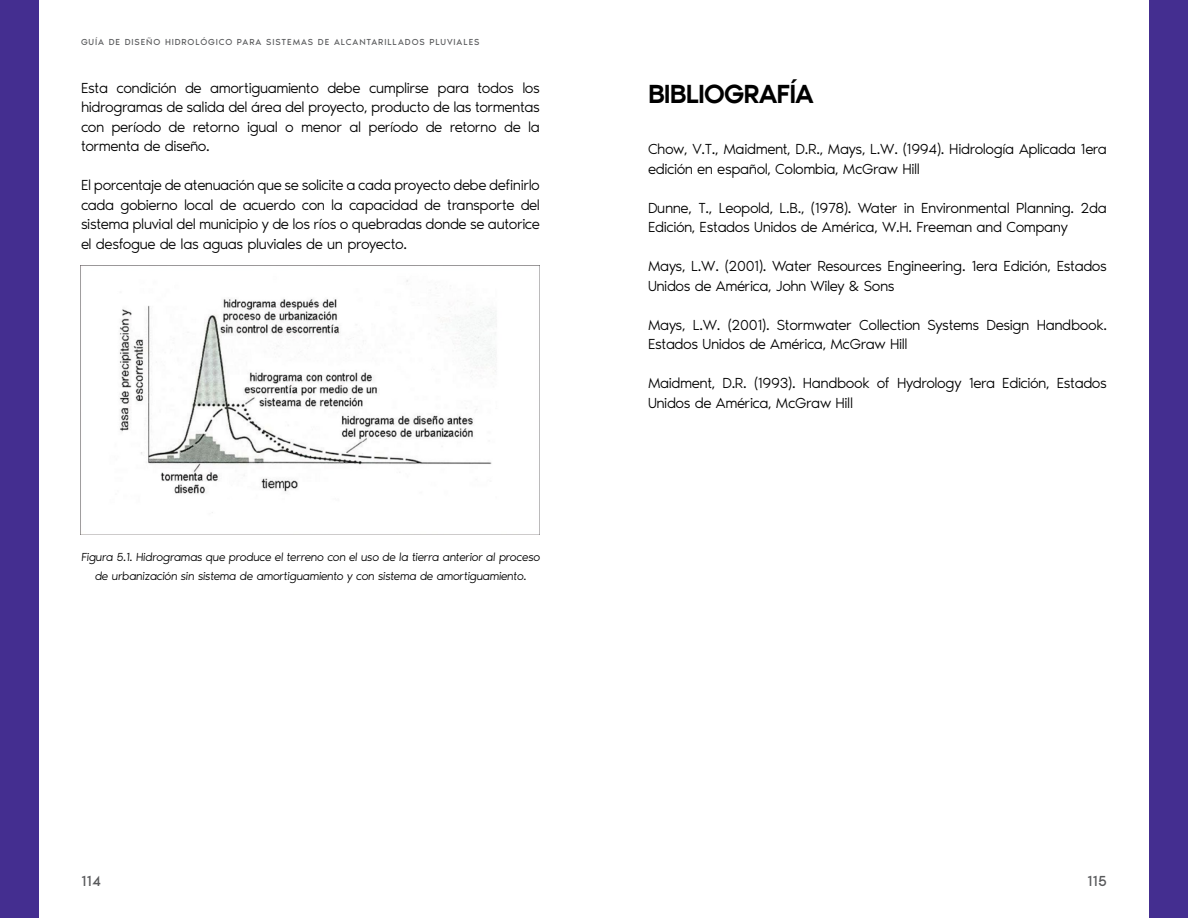
<style>
.page{position:relative;width:1188px;height:918px;background:#fff}
.page>*{position:absolute;margin:0;border:0;box-sizing:border-box;transform-origin:0 0}
.t1{font:500 27px "Noir Pro";letter-spacing:-.03em;color:#000}
.t2{font:300 15px/19.5px "Noir Pro";letter-spacing:-.03em;color:#000}
.t3{font:15px "Noir Pro";color:#58595b}
.t4{font:300 12px/19.5px "Noir Pro";color:#000;text-align:center}
.t5{font:9px "Noir Pro";letter-spacing:.1em;color:#58595b}
</style>
<div class="page">
<div style="left:0;top:0;width:39px;height:918px;background:#442e90"></div>
<div style="left:1149px;top:0;width:39px;height:918px;background:#442e90"></div>
<img style="left:81px;top:266px;width:459px;height:269px">
<p class="t5" style="left:81px;top:35px;width:400px">GUÍA DE DISEÑO HIDROLÓGICO PARA SISTEMAS DE ALCANTARILLADOS PLUVIALES</p>
<p class="t2" style="left:81px;top:77px;width:460px;text-align:justify">Esta condición de amortiguamiento debe cumplirse para todos los hidrogramas de salida del área del proyecto, producto de las tormentas con período de retorno igual o menor al período de retorno de la tormenta de diseño.</p>
<p class="t2" style="left:81px;top:175px;width:460px;text-align:justify">El porcentaje de atenuación que se solicite a cada proyecto debe definirlo cada gobierno local de acuerdo con la capacidad de transporte del sistema pluvial del municipio y de los ríos o quebradas donde se autorice el desfogue de las aguas pluviales de un proyecto.</p>
<p class="t4" style="left:81px;top:547px;width:462px">Figura 5.1. Hidrogramas que produce el terreno con el uso de la tierra anterior al proceso de urbanización sin sistema de amortiguamiento y con sistema de amortiguamiento.</p>
<h1 class="t1" style="left:648px;top:72px;width:167px">BIBLIOGRAFÍA</h1>
<p class="t2" style="left:648px;top:139px;width:461px">Chow, V.T., Maidment, D.R., Mays, L.W. (1994). Hidrología Aplicada 1era edición en español, Colombia, McGraw Hill</p>
<p class="t2" style="left:648px;top:197px;width:460px">Dunne, T., Leopold, L.B., (1978). Water in Environmental Planning. 2da<br>Edición, Estados Unidos de América, W.H. Freeman and Company</p>
<p class="t2" style="left:648px;top:256px;width:460px">Mays, L.W. (2001). Water Resources Engineering. 1era Edición, Estados<br>Unidos de América, John Wiley &amp; Sons</p>
<p class="t2" style="left:648px;top:314px;width:461px">Mays, L.W. (2001). Stormwater Collection Systems Design Handbook.<br>Estados Unidos de América, McGraw Hill</p>
<p class="t2" style="left:648px;top:373px;width:461px">Maidment, D.R. (1993). Handbook of Hydrology 1era Edición, Estados<br>Unidos de América, McGraw Hill</p>
<p class="t3" style="left:81px;top:870px;width:22px">114</p>
<p class="t3" style="left:1087px;top:870px;width:21px">115</p>
</div>
